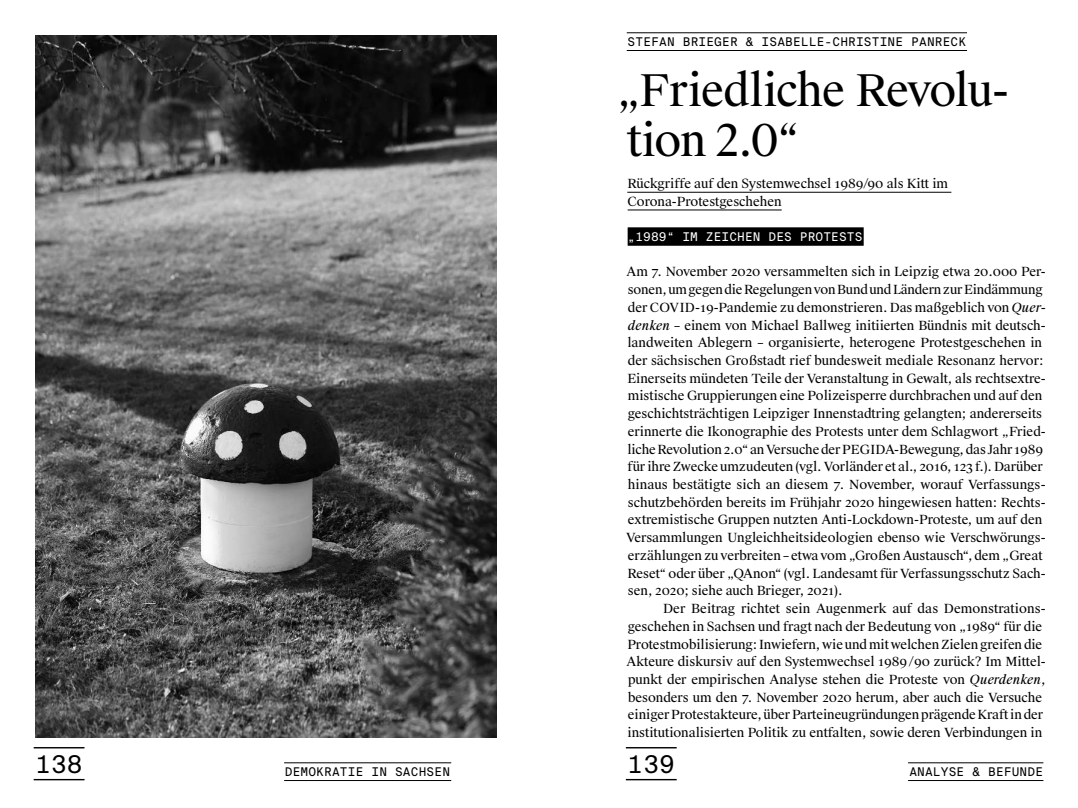
<style>
.page{position:relative;width:1078px;height:808px;background:#fff}
.page>*{position:absolute;margin:0;border:0;box-sizing:border-box;transform-origin:0 0}
.t1{font:43.75px/49.6px "Suisse Works";letter-spacing:-.025em;color:#000}
.t2{font:24.38px "Suisse Intl Mono";color:#000}
.t3{font:12.62px/17.8px "Suisse Works";letter-spacing:-.005em;color:#000}
.t4{font:12px "Suisse Intl Mono";letter-spacing:.01em;color:#000}
.t5{font:12px "Suisse Intl Mono";letter-spacing:.005em;color:#fff}
.s1{font-style:italic}
</style>
<div class="page">
<img style="left:35px;top:35px;width:461px;height:702px">
<hr style="left:627px;top:192px;width:324px;height:1px;background:#000">
<hr style="left:627px;top:210px;width:154px;height:1px;background:#000">
<div style="left:627px;top:227px;width:236px;height:19px;background:#000"></div>
<hr style="left:625px;top:747px;width:51px;height:1px;background:#000">
<hr style="left:625px;top:779px;width:51px;height:1px;background:#000">
<hr style="left:907px;top:762px;width:136px;height:1px;background:#000">
<hr style="left:907px;top:780px;width:136px;height:1px;background:#000">
<hr style="left:34px;top:747px;width:50px;height:1px;background:#000">
<hr style="left:34px;top:779px;width:50px;height:1px;background:#000">
<hr style="left:284px;top:762px;width:167px;height:1px;background:#000">
<hr style="left:284px;top:780px;width:167px;height:1px;background:#000">
<hr style="left:626px;top:32px;width:340px;height:1px;background:#000">
<hr style="left:626px;top:50px;width:340px;height:1px;background:#000">
<h2 class="t2" style="left:35px;top:750px;width:49px">138</h2>
<p class="t4" style="left:285px;top:765px;width:167px">DEMOKRATIE IN SACHSEN</p>
<p class="t4" style="left:627px;top:35px;width:17px">STEFAN</p>
<p class="t4" style="left:682px;top:35px;width:17px">BRIEGER</p>
<p class="t4" style="left:745px;top:35px;width:33px">&amp; ISABELLE</p>
<p class="t4" style="left:824px;top:35px;width:25px">-CHRISTINE</p>
<p class="t4" style="left:911px;top:35px;width:9px">PANRECK</p>
<h1 class="t1" style="left:616px;top:67px;width:394px">„Friedliche Revolu&shy;tion 2.0“</h1>
<p class="t3" style="left:627px;top:175px;width:322px">Rückgriffe auf den Systemwechsel 1989/90 als Kitt im<br>Corona-Protestgeschehen</p>
<p class="t5" style="left:627px;top:230px;width:236px">„1989“ IM ZEICHEN DES PROTESTS</p>
<p class="t3" style="left:626px;top:263px;width:421px">Am 7. November 2020 versammelten sich in Leipzig etwa 20.000 Per&shy;sonen, um gegen die Regelungen von Bund und Ländern zur Eindämmung der COVID-19-Pandemie zu demonstrieren. Das maßgeblich von <span class="s1">Quer&shy;denken</span> – einem von Michael Ballweg initiierten Bündnis mit deutsch&shy;landweiten Ablegern – organisierte, heterogene Protestgeschehen in der sächsischen Großstadt rief bundesweit mediale Resonanz hervor:<br>Einerseits mündeten Teile der Veranstaltung in Gewalt, als rechtsextre&shy;mistische Gruppierungen eine Polizeisperre durchbrachen und auf den geschichtsträchtigen Leipziger Innenstadtring gelangten; andererseits erinnerte die Ikonographie des Protests unter dem Schlagwort „Fried&shy;liche Revolution 2.0“ an Versuche der PEGIDA-Bewegung, das Jahr 1989 für ihre Zwecke umzudeuten (vgl. Vorländer et al., 2016, 123 f.). Darüber hinaus bestätigte sich an diesem 7. November, worauf Verfassungs&shy;schutzbehörden bereits im Frühjahr 2020 hingewiesen hatten: Rechts&shy;extremistische Gruppen nutzten Anti-Lockdown-Proteste, um auf den Versammlungen Ungleichheitsideologien ebenso wie Verschwörungs&shy;erzählungen zu verbreiten – etwa vom „Großen Austausch“, dem „Great Reset“ oder über „QAnon“ (vgl. Landesamt für Verfassungsschutz Sach&shy;sen, 2020; siehe auch Brieger, 2021).</p>
<p class="t3" style="left:626px;top:600px;width:420px;text-indent:36px">Der Beitrag richtet sein Augenmerk auf das Demonstrations&shy;geschehen in Sachsen und fragt nach der Bedeutung von „1989“ für die Protestmobilisierung: Inwiefern, wie und mit welchen Zielen greifen die Akteure diskursiv auf den Systemwechsel 1989/90 zurück? Im Mittel&shy;punkt der empirischen Analyse stehen die Proteste von <span class="s1">Querdenken</span>, besonders um den 7. November 2020 herum, aber auch die Versuche einiger Protestakteure, über Parteineugründungen prägende Kraft in der institutionalisierten Politik zu entfalten, sowie deren Verbindungen in</p>
<h2 class="t2" style="left:627px;top:750px;width:49px">139</h2>
<p class="t4" style="left:909px;top:765px;width:17px">ANALYSE</p>
<p class="t4" style="left:972px;top:765px;width:33px">&amp; BEFUNDE</p>
</div>
